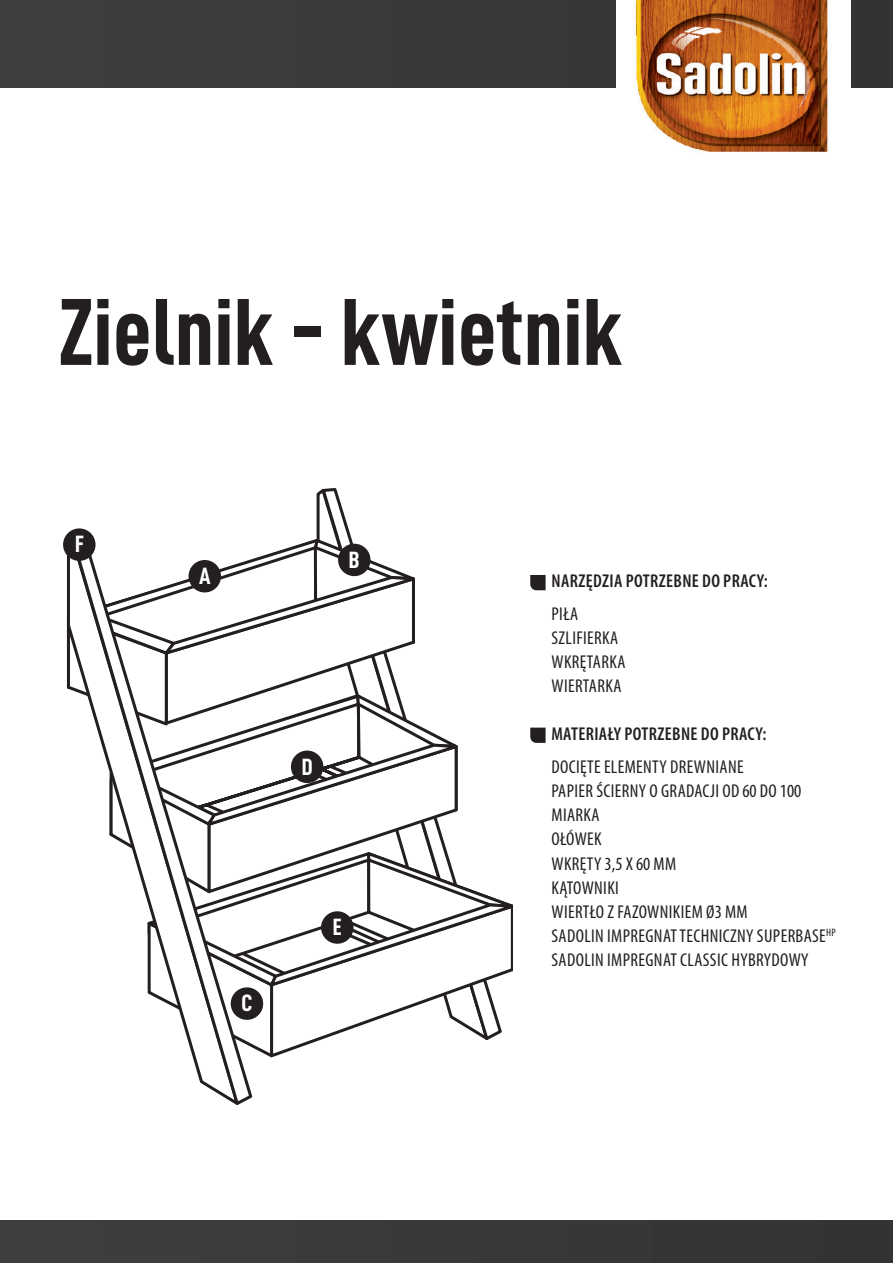
<style>
.page{position:relative;width:893px;height:1263px;background:#fff}
.page>*{position:absolute;margin:0;border:0;box-sizing:border-box;transform-origin:0 0}
.t1{font:95.55px "D DIN Condensed Bold";color:#231f20}
.t2{font:23.7px "D DIN Condensed Bold";color:#fff}
.t3{font:condensed 18.6px/24.2px "Myriad Pro";letter-spacing:.02em;color:#231f20}
.t4{font:600 condensed 18.6px "Myriad Pro";letter-spacing:.02em;color:#231f20}
</style>
<div class="page">
<svg style="left:319px;top:488px;width:32px;height:48px"></svg>
<svg style="left:254px;top:536px;width:259px;height:522px"></svg>
<svg style="left:70px;top:551px;width:184px;height:553px"></svg>
<div style="left:0;top:0;width:893px;height:87px;background:#3b3a3b"></div>
<img style="left:616px;top:0;width:234px;height:152px">
<svg style="left:530px;top:575px;width:16px;height:15px"></svg>
<svg style="left:530px;top:728px;width:16px;height:15px"></svg>
<div style="left:0;top:1220px;width:893px;height:43px;background:#3a393a"></div>
<div style="left:189px;top:560px;width:32px;height:32px;background:#231f20;border-radius:50%"></div>
<div style="left:338px;top:544px;width:32px;height:32px;background:#231f20;border-radius:50%"></div>
<div style="left:231px;top:987px;width:32px;height:33px;background:#231f20;border-radius:50%"></div>
<div style="left:321px;top:911px;width:32px;height:33px;background:#231f20;border-radius:50%"></div>
<div style="left:63px;top:528px;width:33px;height:33px;background:#231f20;border-radius:50%"></div>
<div style="left:291px;top:750px;width:32px;height:33px;background:#231f20;border-radius:50%"></div>
<h1 class="t1" style="left:59px;top:279px;width:565px">Zielnik - kwietnik</h1>
<p class="t2" style="left:75px;top:531px;width:10px">F</p>
<p class="t2" style="left:349px;top:546px;width:12px">B</p>
<p class="t2" style="left:199px;top:563px;width:13px">A</p>
<p class="t4" style="left:551px;top:569px;width:218px">NARZĘDZIA POTRZEBNE DO PRACY:</p>
<p class="t2" style="left:302px;top:753px;width:12px">D</p>
<p class="t2" style="left:241px;top:990px;width:13px">C</p>
<p class="t2" style="left:333px;top:914px;width:10px">E</p>
<p class="t3" style="left:551px;top:601px;width:76px">PIŁA<br>SZLIFIERKA<br>WKRĘTARKA<br>WIERTARKA</p>
<p class="t4" style="left:551px;top:723px;width:217px">MATERIAŁY POTRZEBNE DO PRACY:</p>
<p class="t3" style="left:551px;top:754px;width:286px">DOCIĘTE ELEMENTY DREWNIANE<br>PAPIER ŚCIERNY O GRADACJI OD 60 DO 100<br>MIARKA<br>OŁÓWEK<br>WKRĘTY 3,5 X 60 MM<br>KĄTOWNIKI<br>WIERTŁO Z FAZOWNIKIEM Ø3 MM<br>SADOLIN IMPREGNAT TECHNICZNY SUPERBASE<sup>HP<br></sup>SADOLIN IMPREGNAT CLASSIC HYBRYDOWY</p>
</div>
